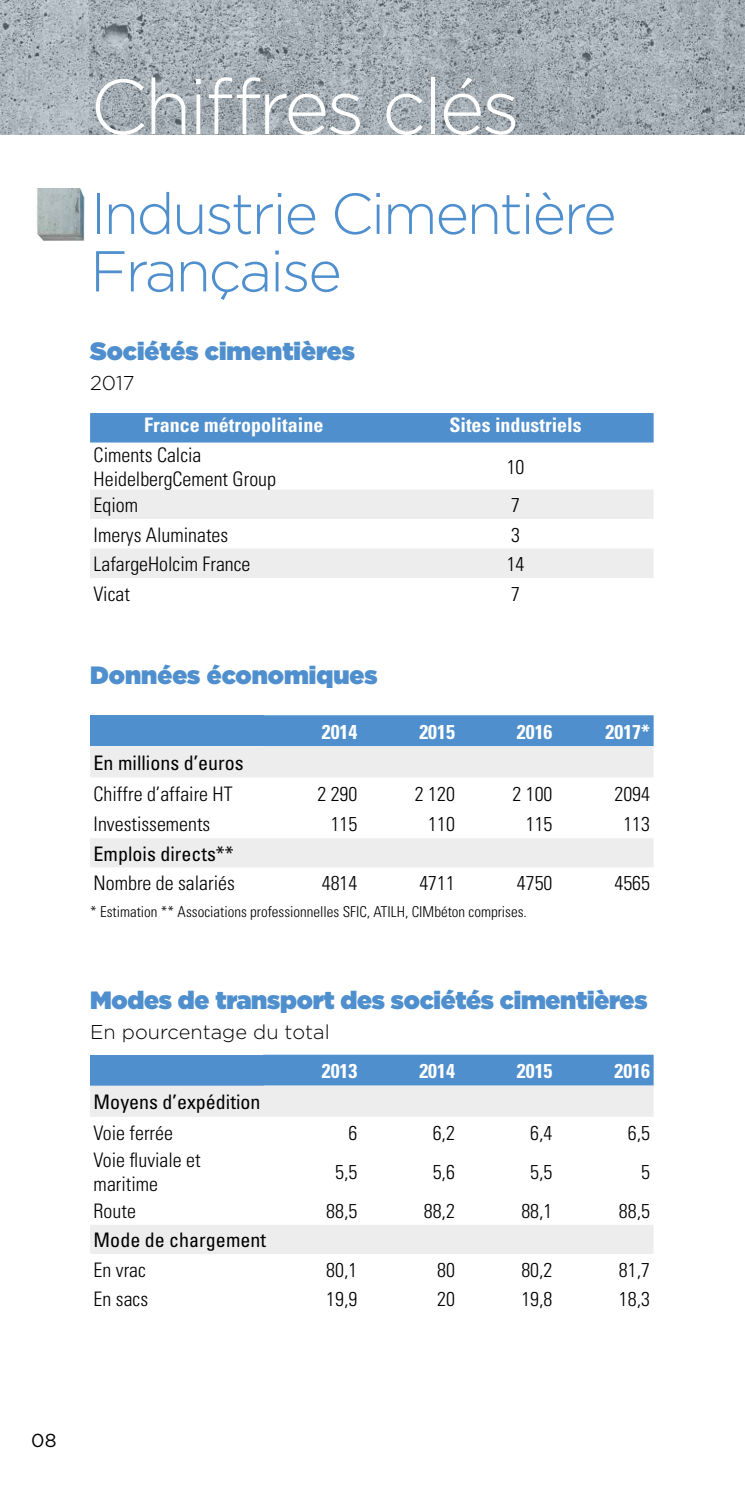
<style>
.page{position:relative;width:745px;height:1489px;background:#fff}
.page>*{position:absolute;margin:0;border:0;box-sizing:border-box;transform-origin:0 0}
.t1{font:300 77.5px "Gotham";letter-spacing:-.04em;color:#fff}
.t2{font:300 57.5px/57.5px "Gotham";letter-spacing:-.04em;color:#4f8fcd}
.t3{font:900 25px "Gotham";letter-spacing:-.01em;color:#4f8fcd}
.t4{font:300 condensed 20px/24px "Univers";color:#000}
.t5{font:700 condensed 20px "Univers";color:#fff}
.t6{font:condensed 20px "Univers";color:#000}
.t7{font:300 20px "Gotham";color:#000}
.t8{font:18.75px "Gotham";color:#000}
.t9{font:300 condensed 15px "Univers";color:#000}
</style>
<div class="page">
<hr style="left:744px;top:1115px;width:1px;height:373px;background:#00b7d6">
<img style="left:0;top:0;width:744px;height:135px">
<hr style="left:744px;top:0;width:1px;height:135px;background:#00b7d6">
<img style="left:36px;top:189px;width:49px;height:52px">
<div style="left:90px;top:413px;width:563px;height:29px;background:#4f8fcd"></div>
<svg style="left:90px;top:490px;width:563px;height:88px;fill:#ededed"></svg>
<div style="left:90px;top:715px;width:173px;height:31px;background:#4f8fcd"></div>
<div style="left:263px;top:715px;width:390px;height:31px;background:#4f8fcd"></div>
<div style="left:90px;top:746px;width:563px;height:31px;background:#ededed"></div>
<div style="left:90px;top:838px;width:563px;height:29px;background:#ededed"></div>
<div style="left:90px;top:1054px;width:173px;height:31px;background:#4f8fcd"></div>
<div style="left:263px;top:1054px;width:390px;height:31px;background:#4f8fcd"></div>
<div style="left:90px;top:1085px;width:563px;height:32px;background:#ededed"></div>
<div style="left:90px;top:1225px;width:563px;height:29px;background:#ededed"></div>
<h1 class="t1" style="left:90px;top:58px;width:431px">Chiffres clés</h1>
<h2 class="t2" style="left:90px;top:183px;width:527px">Industrie Cimentière<br>Française</h2>
<p class="t3" style="left:90px;top:333px;width:266px">Sociétés cimentières</p>
<p class="t7" style="left:90px;top:370px;width:46px">2017</p>
<p class="t5" style="left:144px;top:413px;width:180px">France métropolitaine</p>
<p class="t5" style="left:449px;top:413px;width:134px">Sites industriels</p>
<p class="t4" style="left:94px;top:443px;width:184px">Ciments Calcia<br>HeidelbergCement Group</p>
<p class="t4" style="left:506px;top:455px;width:19px">10</p>
<p class="t4" style="left:94px;top:493px;width:46px">Eqiom</p>
<p class="t4" style="left:511px;top:493px;width:10px">7</p>
<p class="t4" style="left:94px;top:522px;width:136px">Imerys Aluminates</p>
<p class="t4" style="left:511px;top:522px;width:10px">3</p>
<p class="t4" style="left:94px;top:552px;width:158px">LafargeHolcim France</p>
<p class="t4" style="left:506px;top:552px;width:19px">14</p>
<p class="t4" style="left:94px;top:581px;width:38px">Vicat</p>
<p class="t4" style="left:511px;top:581px;width:10px">7</p>
<p class="t3" style="left:90px;top:657px;width:289px">Données économiques</p>
<p class="t5" style="left:321px;top:719px;width:37px">2014</p>
<p class="t5" style="left:419px;top:719px;width:37px">2015</p>
<p class="t5" style="left:516px;top:719px;width:37px">2016</p>
<p class="t5" style="left:605px;top:719px;width:46px">2017*</p>
<p class="t6" style="left:94px;top:750px;width:151px">En millions d’euros</p>
<p class="t4" style="left:94px;top:781px;width:140px">Chiffre d’affaire HT</p>
<p class="t4" style="left:317px;top:781px;width:41px">2 290</p>
<p class="t4" style="left:414px;top:781px;width:41px">2 120</p>
<p class="t4" style="left:512px;top:781px;width:41px">2 100</p>
<p class="t4" style="left:614px;top:781px;width:37px">2094</p>
<p class="t4" style="left:94px;top:812px;width:118px">Investissements</p>
<p class="t4" style="left:330px;top:812px;width:28px">115</p>
<p class="t4" style="left:428px;top:812px;width:28px">110</p>
<p class="t4" style="left:525px;top:812px;width:28px">115</p>
<p class="t4" style="left:623px;top:812px;width:28px">113</p>
<p class="t6" style="left:94px;top:841px;width:141px">Emplois directs**</p>
<p class="t4" style="left:94px;top:871px;width:143px">Nombre de salariés</p>
<p class="t4" style="left:321px;top:871px;width:37px">4814</p>
<p class="t4" style="left:419px;top:871px;width:37px">4711</p>
<p class="t4" style="left:516px;top:871px;width:37px">4750</p>
<p class="t4" style="left:614px;top:871px;width:37px">4565</p>
<p class="t9" style="left:90px;top:902px;width:438px">* Estimation ** Associations professionnelles SFIC, ATILH, CIMbéton comprises.</p>
<p class="t3" style="left:90px;top:982px;width:558px">Modes de transport des sociétés cimentières</p>
<p class="t7" style="left:90px;top:1019px;width:241px">En pourcentage du total</p>
<p class="t5" style="left:321px;top:1058px;width:37px">2013</p>
<p class="t5" style="left:419px;top:1058px;width:37px">2014</p>
<p class="t5" style="left:516px;top:1058px;width:37px">2015</p>
<p class="t5" style="left:614px;top:1058px;width:37px">2016</p>
<p class="t6" style="left:94px;top:1089px;width:168px">Moyens d’expédition</p>
<p class="t4" style="left:94px;top:1121px;width:81px">Voie ferrée</p>
<p class="t4" style="left:348px;top:1121px;width:10px">6</p>
<p class="t4" style="left:432px;top:1121px;width:24px">6,2</p>
<p class="t4" style="left:530px;top:1121px;width:24px">6,4</p>
<p class="t4" style="left:627px;top:1121px;width:24px">6,5</p>
<p class="t4" style="left:94px;top:1148px;width:108px">Voie fluviale et maritime</p>
<p class="t4" style="left:335px;top:1160px;width:24px">5,5</p>
<p class="t4" style="left:432px;top:1160px;width:24px">5,6</p>
<p class="t4" style="left:530px;top:1160px;width:24px">5,5</p>
<p class="t4" style="left:640px;top:1160px;width:10px">5</p>
<p class="t4" style="left:94px;top:1198px;width:44px">Route</p>
<p class="t4" style="left:326px;top:1198px;width:33px">88,5</p>
<p class="t4" style="left:423px;top:1198px;width:33px">88,2</p>
<p class="t4" style="left:521px;top:1198px;width:33px">88,1</p>
<p class="t4" style="left:618px;top:1198px;width:33px">88,5</p>
<p class="t6" style="left:94px;top:1227px;width:174px">Mode de chargement</p>
<p class="t4" style="left:94px;top:1257px;width:54px">En vrac</p>
<p class="t4" style="left:326px;top:1257px;width:33px">80,1</p>
<p class="t4" style="left:437px;top:1257px;width:19px">80</p>
<p class="t4" style="left:521px;top:1257px;width:33px">80,2</p>
<p class="t4" style="left:618px;top:1257px;width:33px">81,7</p>
<p class="t4" style="left:94px;top:1287px;width:56px">En sacs</p>
<p class="t4" style="left:326px;top:1287px;width:33px">19,9</p>
<p class="t4" style="left:437px;top:1287px;width:19px">20</p>
<p class="t4" style="left:521px;top:1287px;width:33px">19,8</p>
<p class="t4" style="left:618px;top:1287px;width:33px">18,3</p>
<p class="t8" style="left:31px;top:1428px;width:27px">08</p>
</div>
